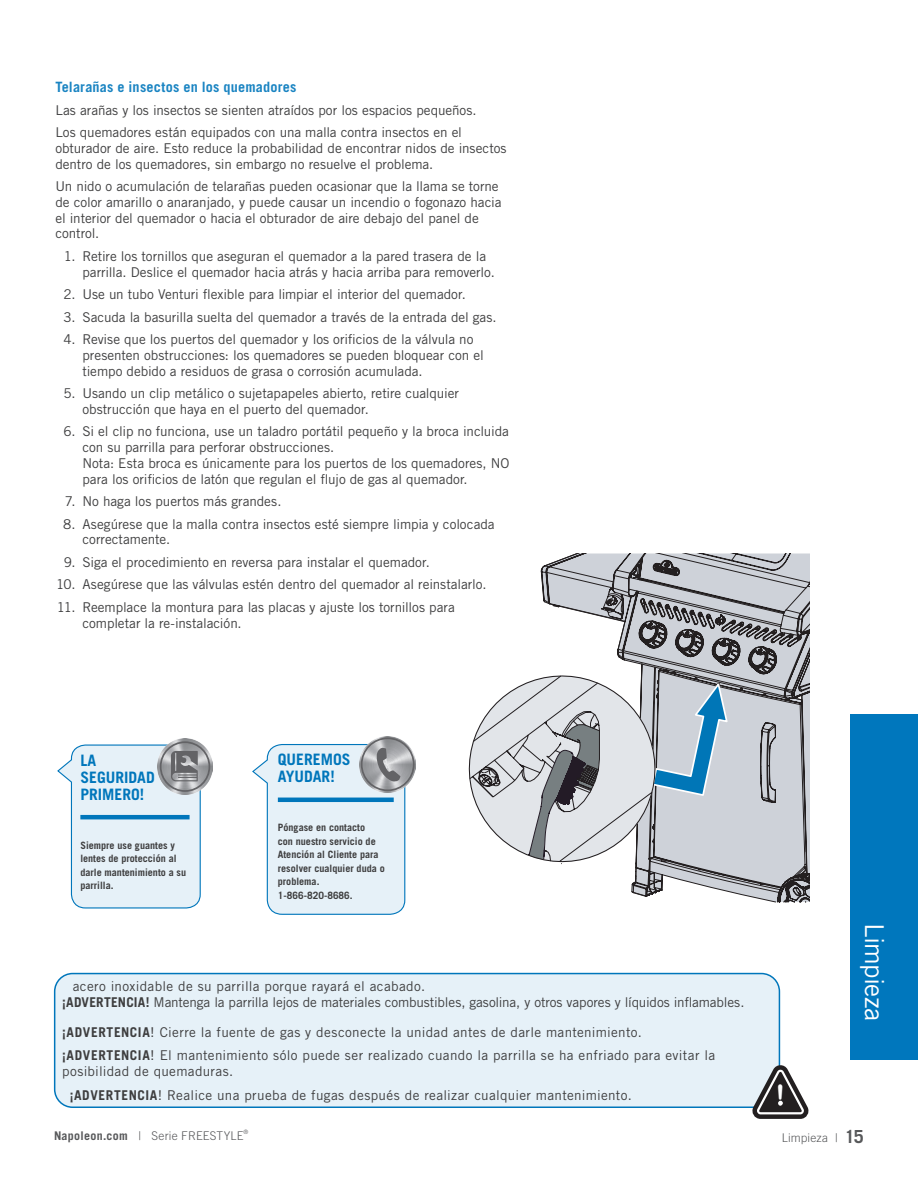
<style>
.page{position:relative;width:918px;height:1188px;background:#fff}
.page>*{position:absolute;margin:0;border:0;box-sizing:border-box;transform-origin:0 0}
.t1{font:700 34.05px "Courier New";color:#fff;scale:.78 1}
.t2{font:25.95px "Trade Gothic LT Std";letter-spacing:-.025em;color:#fff}
.Buble_Tip_Title_with{font:700 15.75px/16.8px "Trade Gothic LT Std";color:#0076bb}
.H3_Title{font:700 14.25px "Trade Gothic LT Std";letter-spacing:.01em;color:#1a84c2}
.Text{font:13.5px/15.8px "Trade Gothic LT Std";letter-spacing:-.005em;color:#3e3e3f}
.Text__Warning{font:13.5px/16.5px "Trade Gothic LT Std";letter-spacing:.02em;color:#3e3e3f}
.Text__Warning-2{font:13.5px/16.5px "Trade Gothic LT Std";letter-spacing:-.005em;color:#3e3e3f}
.t3{font:300 12px "Trade Gothic LT Std";letter-spacing:.015em;color:#57585a}
.Text__Bubble_Tip{font:700 10.2px/13.5px "Trade Gothic LT Std";color:#3e3e3f}
.t4{font:300 6px "Trade Gothic LT Std";color:#57585a}
.s1{font-weight:700}
.s2{font-weight:700;font-size:18px}
</style>
<div class="page">
<svg style="left:469px;top:554px;width:341px;height:349px"></svg>
<div style="left:850px;top:715px;width:68px;height:345px;background:#0077bd"></div>
<div style="left:55px;top:974px;width:724px;height:133px;background:#e6f1f8;border-radius:18px"></div>
<div style="left:54px;top:973px;width:726px;height:135px;border:2px solid #0076bb;border-radius:18px"></div>
<svg style="left:751px;top:1064px;width:58px;height:55px"></svg>
<img style="left:168px;top:738px;width:45px;height:52px">
<div style="left:160px;top:741px;width:50px;height:51px;border:2px solid #636366;border-radius:50%"></div>
<svg style="left:57px;top:744px;width:144px;height:165px;background:#d7e5ee"></svg>
<img style="left:369px;top:736px;width:47px;height:50px">
<svg style="left:252px;top:743px;width:154px;height:172px;background:#dae7f0"></svg>
<div style="left:361px;top:737px;width:54px;height:54px;border:2px solid #636366;border-radius:50%"></div>
<p class="H3_Title" style="left:55px;top:78px;width:243px">Telarañas e insectos en los quemadores</p>
<p class="Text" style="left:55px;top:102px;width:423px">Las arañas y los insectos se sienten atraídos por los espacios pequeños.</p>
<p class="Text" style="left:55px;top:124px;width:453px">Los quemadores están equipados con una malla contra insectos en el obturador de aire. Esto reduce la probabilidad de encontrar nidos de insectos dentro de los quemadores, sin embargo no resuelve el problema.</p>
<p class="Text" style="left:55px;top:178px;width:448px">Un nido o acumulación de telarañas pueden ocasionar que la llama se torne de color amarillo o anaranjado, y puede causar un incendio o fogonazo hacia el interior del quemador o hacia el obturador de aire debajo del panel de control.</p>
<p class="Text" style="left:82px;top:248px;width:414px;text-indent:-19px">1. Retire los tornillos que aseguran el quemador a la pared trasera de la parrilla. Deslice el quemador hacia atrás y hacia arriba para removerlo.</p>
<p class="Text" style="left:64px;top:286px;width:404px">2. Use un tubo Venturi flexible para limpiar el interior del quemador.</p>
<p class="Text" style="left:64px;top:309px;width:435px">3. Sacuda la basurilla suelta del quemador a través de la entrada del gas.</p>
<p class="Text" style="left:82px;top:331px;width:403px;text-indent:-19px">4. Revise que los puertos del quemador y los orificios de la válvula no presenten obstrucciones: los quemadores se pueden bloquear con el tiempo debido a residuos de grasa o corrosión acumulada.</p>
<p class="Text" style="left:82px;top:385px;width:378px;text-indent:-19px">5. Usando un clip metálico o sujetapapeles abierto, retire cualquier obstrucción que haya en el puerto del quemador.</p>
<p class="Text" style="left:82px;top:424px;width:429px;text-indent:-19px">6. Si el clip no funciona, use un taladro portátil pequeño y la broca incluida con su parrilla para perforar obstrucciones.<br>Nota: Esta broca es únicamente para los puertos de los quemadores, NO para los orificios de latón que regulan el flujo de gas al quemador.</p>
<p class="Text" style="left:65px;top:493px;width:218px">7. No haga los puertos más grandes.</p>
<p class="Text" style="left:82px;top:516px;width:414px;text-indent:-19px">8. Asegúrese que la malla contra insectos esté siempre limpia y colocada correctamente.</p>
<p class="Text" style="left:64px;top:554px;width:368px">9. Siga el procedimiento en reversa para instalar el quemador.</p>
<p class="Text" style="left:56px;top:577px;width:432px">10. Asegúrese que las válvulas estén dentro del quemador al reinstalarlo.</p>
<p class="Text" style="left:82px;top:599px;width:374px;text-indent:-26px">11. Reemplace la montura para las placas y ajuste los tornillos para completar la re-instalación.</p>
<p class="Buble_Tip_Title_with" style="left:80px;top:752px;width:76px">LA<br>SEGURIDAD<br>PRIMERO!</p>
<p class="Text__Bubble_Tip" style="left:80px;top:838px;width:107px">Siempre use guantes y lentes de protección al darle mantenimiento a su parrilla.</p>
<p class="Buble_Tip_Title_with" style="left:278px;top:751px;width:74px">QUEREMOS<br>AYUDAR!</p>
<p class="Text__Bubble_Tip" style="left:278px;top:821px;width:108px">Póngase en contacto<br>con nuestro servicio de<br>Atención al Cliente para resolver cualquier duda o problema.<br>1-866-820-8686.</p>
<p class="Text__Warning-2" style="left:62px;top:978px;width:684px;text-indent:10px">acero inoxidable de su parrilla porque rayará el acabado.<br><span class="s1">¡ADVERTENCIA!</span> Mantenga la parrilla lejos de materiales combustibles, gasolina, y otros vapores y líquidos inflamables.</p>
<p class="Text__Warning" style="left:62px;top:1023px;width:581px"><span class="s1">¡ADVERTENCIA</span>! Cierre la fuente de gas y desconecte la unidad antes de darle mantenimiento.</p>
<p class="Text__Warning" style="left:62px;top:1047px;width:655px"><span class="s1">¡ADVERTENCIA</span>! El mantenimiento sólo puede ser realizado cuando la parrilla se ha enfriado para evitar la posibilidad de quemaduras.</p>
<p class="Text__Warning" style="left:70px;top:1086px;width:564px"><span class="s1">¡ADVERTENCIA</span>! Realice una prueba de fugas después de realizar cualquier mantenimiento.</p>
<p class="t1" style="left:773px;top:1073px;width:22px">!</p>
<h2 class="t2" style="left:890px;top:923px;width:100px;rotate:90deg">Limpieza</h2>
<p class="t3" style="left:54px;top:1128px;width:191px"><span class="s1">Napoleon.com</span> | Serie FREESTYLE</p>
<p class="t4" style="left:243px;top:1128px;width:6px">®</p>
<p class="t3" style="left:782px;top:1131px;width:84px">Limpieza | <span class="s2">15</span></p>
</div>
